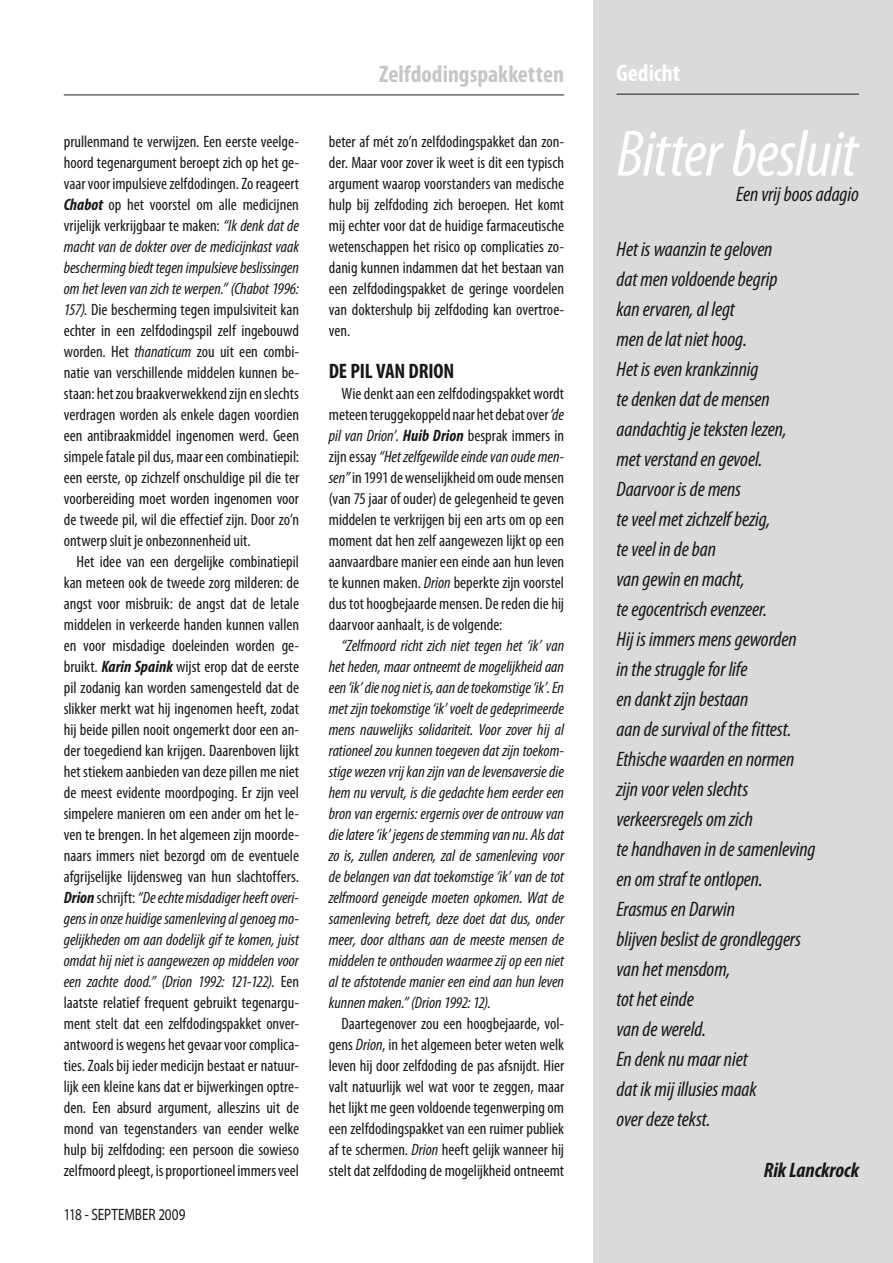
<style>
.page{position:relative;width:893px;height:1263px;background:#fff}
.page>*{position:absolute;margin:0;border:0;box-sizing:border-box;transform-origin:0 0}
.t1{font:italic condensed 66px "Myriad Pro";letter-spacing:-.015em;color:#fff}
.t2{font:700 condensed 24px "Myriad Pro";color:#c5c6c8}
.t3{font:700 condensed 24px "Myriad Pro";color:#fff}
.t4{font:italic condensed 21px/30px "Myriad Pro";letter-spacing:-.005em;color:#1a171b}
.t5{font:700 condensed 21px "Myriad Pro";letter-spacing:-.01em;color:#1a171b}
.t6{font:italic 700 condensed 21px "Myriad Pro";color:#1a171b}
.t7{font:condensed 16.5px/21px "Myriad Pro";color:#1a171b;text-align:justify}
.t8{font:italic condensed 16.5px/21px "Myriad Pro";letter-spacing:-.005em;color:#1a171b;text-align:justify}
.t9{font:16.5px "Myriad Pro";letter-spacing:-.01em;color:#1a171b;scale:.8 1}
.s1{font-weight:700;font-style:italic}
.s2{font-style:italic}
</style>
<div class="page">
<div style="left:594px;top:0;width:299px;height:1263px;background:#d9dadb"></div>
<hr style="left:64px;top:95px;width:500px;height:1px;background:#1a171b">
<hr style="left:617px;top:94px;width:242px;height:1px;background:#1a171b">
<p class="t7" style="left:64px;top:131px;width:237px">prullenmand te verwijzen. Een eerste veelge&shy;hoord tegenargument beroept zich op het ge&shy;vaar voor impulsieve zelfdodingen. Zo reageert <span class="s1">Chabot</span> op het voorstel om alle medicijnen vrijelijk verkrijgbaar te maken: <span class="s2">“Ik denk dat de macht van de dokter over de medicijnkast vaak bescherming biedt tegen impulsieve beslissingen om het leven van zich te werpen.” (Chabot 1996:<br>157).</span> Die bescherming tegen impulsiviteit kan echter in een zelfdodingspil zelf ingebouwd worden. Het <span class="s2">thanaticum</span> zou uit een combi&shy;natie van verschillende middelen kunnen be&shy;staan: het zou braakverwekkend zijn en slechts verdragen worden als enkele dagen voordien een antibraakmiddel ingenomen werd. Geen simpele fatale pil dus, maar een combinatiepil: een eerste, op zichzelf onschuldige pil die ter voorbereiding moet worden ingenomen voor de tweede pil, wil die effectief zijn. Door zo’n ontwerp sluit je onbezonnenheid uit.</p>
<p class="t7" style="left:64px;top:551px;width:237px;text-indent:13px">Het idee van een dergelijke combinatiepil kan meteen ook de tweede zorg milderen: de angst voor misbruik: de angst dat de letale middelen in verkeerde handen kunnen vallen en voor misdadige doeleinden worden ge&shy;bruikt. <span class="s1">Karin Spaink</span> wijst erop dat de eerste pil zodanig kan worden samengesteld dat de slikker merkt wat hij ingenomen heeft, zodat hij beide pillen nooit ongemerkt door een an&shy;der toegediend kan krijgen. Daarenboven lijkt het stiekem aanbieden van deze pillen me niet de meest evidente moordpoging. Er zijn veel simpelere manieren om een ander om het le&shy;ven te brengen. In het algemeen zijn moorde&shy;naars immers niet bezorgd om de eventuele afgrijselijke lijdensweg van hun slachtoffers.<br><span class="s1">Drion</span> schrijft: <span class="s2">“De echte misdadiger heeft overi&shy;gens in onze huidige samenleving al genoeg mo&shy;gelijkheden om aan dodelijk gif te komen, juist omdat hij niet is aangewezen op middelen voor een zachte dood.” (Drion 1992: 121-122).</span> Een laatste relatief frequent gebruikt tegenargu&shy;ment stelt dat een zelfdodingspakket onver&shy;antwoord is wegens het gevaar voor complica&shy;ties. Zoals bij ieder medicijn bestaat er natuur&shy;lijk een kleine kans dat er bijwerkingen optre&shy;den. Een absurd argument, alleszins uit de mond van tegenstanders van eender welke hulp bij zelfdoding: een persoon die sowieso zelfmoord pleegt, is proportioneel immers veel</p>
<p class="t9" style="left:64px;top:1206px;width:154px">118 - SEPTEMBER 2009</p>
<h2 class="t2" style="left:379px;top:59px;width:186px">Zelfdodingspakketten</h2>
<p class="t7" style="left:329px;top:131px;width:237px">beter af mét zo’n zelfdodingspakket dan zon&shy;der. Maar voor zover ik weet is dit een typisch argument waarop voorstanders van medische hulp bij zelfdoding zich beroepen. Het komt mij echter voor dat de huidige farmaceutische wetenschappen het risico op complicaties zo&shy;danig kunnen indammen dat het bestaan van een zelfdodingspakket de geringe voordelen van doktershulp bij zelfdoding kan overtroe&shy;ven.</p>
<p class="t5" style="left:329px;top:358px;width:127px">De pil van Drion</p>
<p class="t7" style="left:329px;top:383px;width:237px;text-indent:13px">Wie denkt aan een zelfdodingspakket wordt meteen teruggekoppeld naar het debat over <span class="s2">‘de pil van Drion’</span>. <span class="s1">Huib Drion</span> besprak immers in zijn essay <span class="s2">“Het zelfgewilde einde van oude men&shy;sen”</span> in 1991 de wenselijkheid om oude mensen (van 75 jaar of ouder) de gelegenheid te geven middelen te verkrijgen bij een arts om op een moment dat hen zelf aangewezen lijkt op een aanvaardbare manier een einde aan hun leven te kunnen maken. <span class="s2">Drion</span> beperkte zijn voorstel dus tot hoogbejaarde mensen. De reden die hij daarvoor aanhaalt, is de volgende:</p>
<p class="t8" style="left:329px;top:635px;width:237px;text-indent:13px">“Zelfmoord richt zich niet tegen het ‘ik’ van het heden, maar ontneemt de mogelijkheid aan een ‘ik’ die nog niet is, aan de toekomstige ‘ik’. En met zijn toekomstige ‘ik’ voelt de gedeprimeerde mens nauwelijks solidariteit. Voor zover hij al rationeel zou kunnen toegeven dat zijn toekom&shy;stige wezen vrij kan zijn van de levensaversie die hem nu vervult, is die gedachte hem eerder een bron van ergernis: ergernis over de ontrouw van die latere ‘ik’ jegens de stemming van nu. Als dat zo is, zullen anderen, zal de samenleving voor de belangen van dat toekomstige ‘ik’ van de tot zelfmoord geneigde moeten opkomen. Wat de samenleving betreft, deze doet dat dus, onder meer, door althans aan de meeste mensen de middelen te onthouden waarmee zij op een niet al te afstotende manier een eind aan hun leven kunnen maken.” (Drion 1992: 12).</p>
<p class="t7" style="left:329px;top:1013px;width:237px;text-indent:13px">Daartegenover zou een hoogbejaarde, vol&shy;gens <span class="s2">Drion</span>, in het algemeen beter weten welk leven hij door zelfdoding de pas afsnijdt. Hier valt natuurlijk wel wat voor te zeggen, maar het lijkt me geen voldoende tegenwerping om een zelfdodingspakket van een ruimer publiek af te schermen. <span class="s2">Drion</span> heeft gelijk wanneer hij stelt dat zelfdoding de mogelijkheid ontneemt</p>
<h2 class="t3" style="left:617px;top:58px;width:65px">Gedicht</h2>
<h1 class="t1" style="left:617px;top:114px;width:242px">Bitter besluit</h1>
<p class="t4" style="left:736px;top:179px;width:124px">Een vrij boos adagio</p>
<p class="t4" style="left:617px;top:234px;width:200px">Het is waanzin te geloven<br>dat men voldoende begrip<br>kan ervaren, al legt<br>men de lat niet hoog.<br>Het is even krankzinnig<br>te denken dat de mensen aandachtig je teksten lezen, met verstand en gevoel.<br>Daarvoor is de mens<br>te veel met zichzelf bezig,<br>te veel in de ban<br>van gewin en macht,<br>te egocentrisch evenzeer.<br>Hij is immers mens geworden<br>in the struggle for life<br>en dankt zijn bestaan<br>aan de survival of the fittest.<br>Ethische waarden en normen zijn voor velen slechts verkeersregels om zich<br>te handhaven in de samenleving en om straf te ontlopen.<br>Erasmus en Darwin<br>blijven beslist de grondleggers van het mensdom,<br>tot het einde<br>van de wereld.<br>En denk nu maar niet<br>dat ik mij illusies maak<br>over deze tekst.</p>
<p class="t6" style="left:764px;top:1156px;width:97px">Rik Lanckrock</p>
</div>
